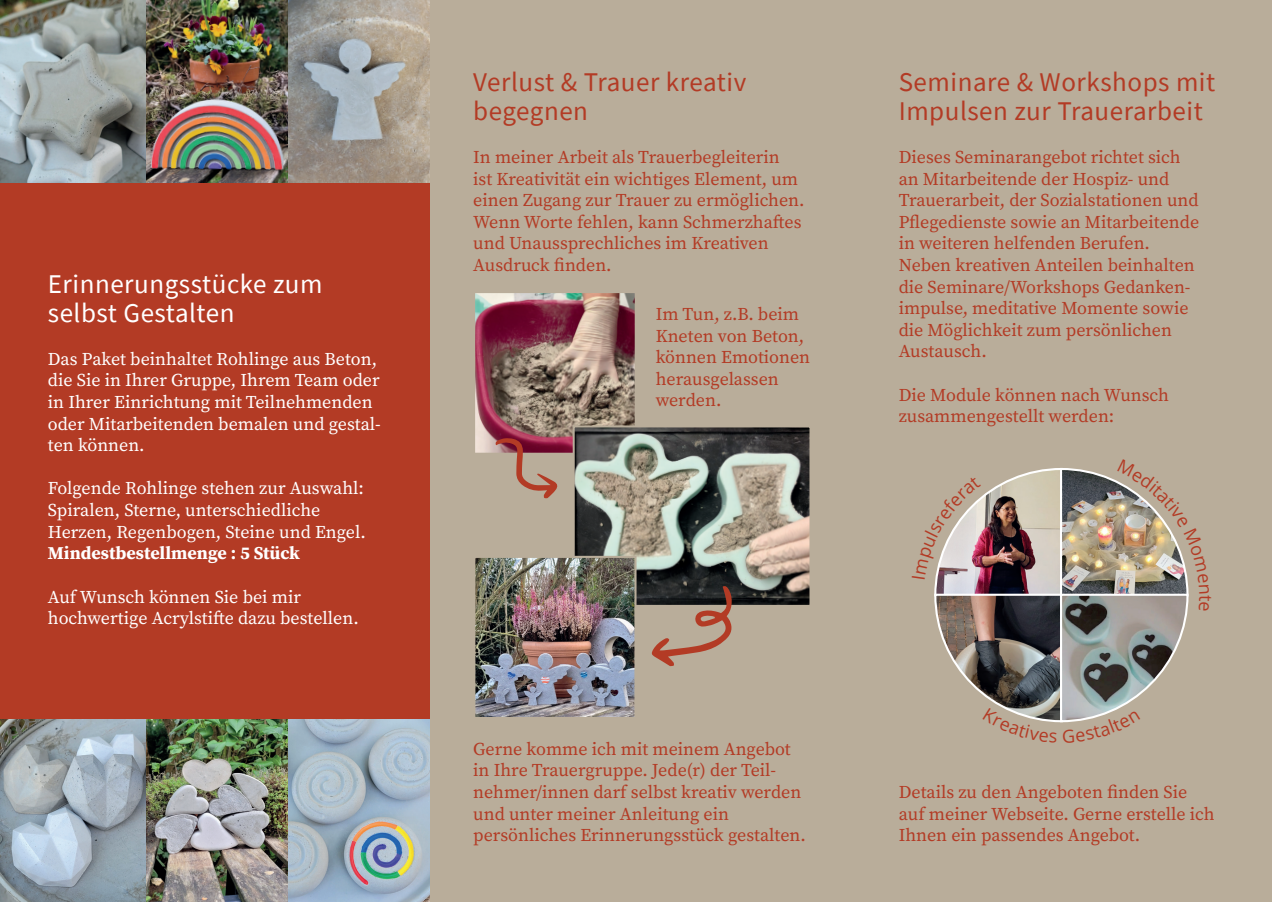
<style>
.page{position:relative;width:1272px;height:902px;background:#fff}
.page>*{position:absolute;margin:0;border:0;box-sizing:border-box;transform-origin:0 0}
.t1{font:27px/28.5px "Source Sans Pro";letter-spacing:.02em;color:#b33b25}
.t2{font:27px "Source Sans Pro";letter-spacing:.02em;color:#fff}
.t3{font:18px/21.6px "Source Serif Pro";color:#b33b25}
.t4{font:18px/21.6px "Source Serif Pro";color:#fff}
.s1{font-weight:700}
</style>
<div class="page">
<div style="left:0;top:0;width:1271px;height:901px;background:#b9ad9a"></div>
<div style="left:0;top:0;width:429px;height:901px;background:#b33b25"></div>
<img style="left:0;top:0;width:429px;height:183px">
<img style="left:0;top:719px;width:429px;height:182px">
<img style="left:476px;top:294px;width:157px;height:158px">
<div style="left:473px;top:291px;width:163px;height:164px;border:2px solid #b9ad9a"></div>
<img style="left:575px;top:428px;width:233px;height:175px">
<div style="left:572px;top:425px;width:239px;height:181px;border:2px solid #b9ad9a"></div>
<img style="left:476px;top:558px;width:157px;height:158px">
<div style="left:473px;top:555px;width:163px;height:164px;border:2px solid #b9ad9a"></div>
<svg style="left:495px;top:438px;width:63px;height:60px"></svg>
<svg style="left:651px;top:585px;width:82px;height:81px"></svg>
<img style="left:934px;top:468px;width:255px;height:255px">
<p class="t2" style="left:48px;top:267px;width:276px">Erinnerungsstücke zum</p>
<p class="t2" style="left:48px;top:295px;width:188px">selbst Gestalten</p>
<p class="t4" style="left:48px;top:348px;width:334px">Das Paket beinhaltet Rohlinge aus Beton, die Sie in Ihrer Gruppe, Ihrem Team oder in Ihrer Einrichtung mit Teilnehmenden oder Mitarbeitenden bemalen und gestal&shy;ten können.</p>
<p class="t4" style="left:48px;top:477px;width:317px">Folgende Rohlinge stehen zur Auswahl:</p>
<p class="t4" style="left:48px;top:499px;width:319px">Spiralen, Sterne, unterschiedliche<br>Herzen, Regenbogen, Steine und Engel.<br><span class="s1">Mindestbestellmenge : 5 Stück</span></p>
<p class="t4" style="left:48px;top:585px;width:312px">Auf Wunsch können Sie bei mir hochwertige Acrylstifte dazu bestellen.</p>
<p class="t1" style="left:473px;top:68px;width:274px">Verlust &amp; Trauer kreativ begegnen</p>
<p class="t3" style="left:473px;top:146px;width:308px">In meiner Arbeit als Trauerbegleiterin</p>
<p class="t3" style="left:473px;top:168px;width:326px">ist Kreativität ein wichtiges Element, um</p>
<p class="t3" style="left:473px;top:189px;width:333px">einen Zugang zur Trauer zu ermöglichen.</p>
<p class="t3" style="left:473px;top:211px;width:330px">Wenn Worte fehlen, kann Schmerzhaftes</p>
<p class="t3" style="left:473px;top:232px;width:297px">und Unaussprechliches im Kreativen</p>
<p class="t3" style="left:473px;top:254px;width:140px">Ausdruck finden.</p>
<p class="t3" style="left:655px;top:303px;width:145px">Im Tun, z.B. beim</p>
<p class="t3" style="left:655px;top:325px;width:150px">Kneten von Beton,</p>
<p class="t3" style="left:655px;top:346px;width:156px">können Emotionen herausgelassen</p>
<p class="t3" style="left:655px;top:389px;width:67px">werden.</p>
<p class="t1" style="left:898px;top:68px;width:318px">Seminare &amp; Workshops mit<br>Impulsen zur Trauerarbeit</p>
<p class="t3" style="left:898px;top:146px;width:302px">Dieses Seminarangebot richtet sich an Mitarbeitende der Hospiz- und Trauerarbeit, der Sozialstationen und Pflegedienste sowie an Mitarbeitende in weiteren helfenden Berufen.</p>
<p class="t3" style="left:898px;top:254px;width:298px">Neben kreativen Anteilen beinhalten die Seminare/Workshops Gedanken&shy;impulse, meditative Momente sowie die Möglichkeit zum persönlichen<br>Austausch.</p>
<p class="t3" style="left:898px;top:384px;width:272px">Die Module können nach Wunsch zusammengestellt werden:</p>
<p class="t3" style="left:473px;top:738px;width:319px">Gerne komme ich mit meinem Angebot</p>
<p class="t3" style="left:473px;top:759px;width:304px">in Ihre Trauergruppe. Jede(r) der Teil-</p>
<p class="t3" style="left:473px;top:781px;width:329px">nehmer/innen darf selbst kreativ werden</p>
<p class="t3" style="left:473px;top:802px;width:257px">und unter meiner Anleitung ein</p>
<p class="t3" style="left:473px;top:824px;width:334px">persönliches Erinnerungsstück gestalten.</p>
<p class="t3" style="left:898px;top:781px;width:290px">Details zu den Angeboten finden Sie</p>
<p class="t3" style="left:898px;top:802px;width:317px">auf meiner Webseite. Gerne erstelle ich</p>
<p class="t3" style="left:898px;top:824px;width:243px">Ihnen ein passendes Angebot.</p>
</div>
